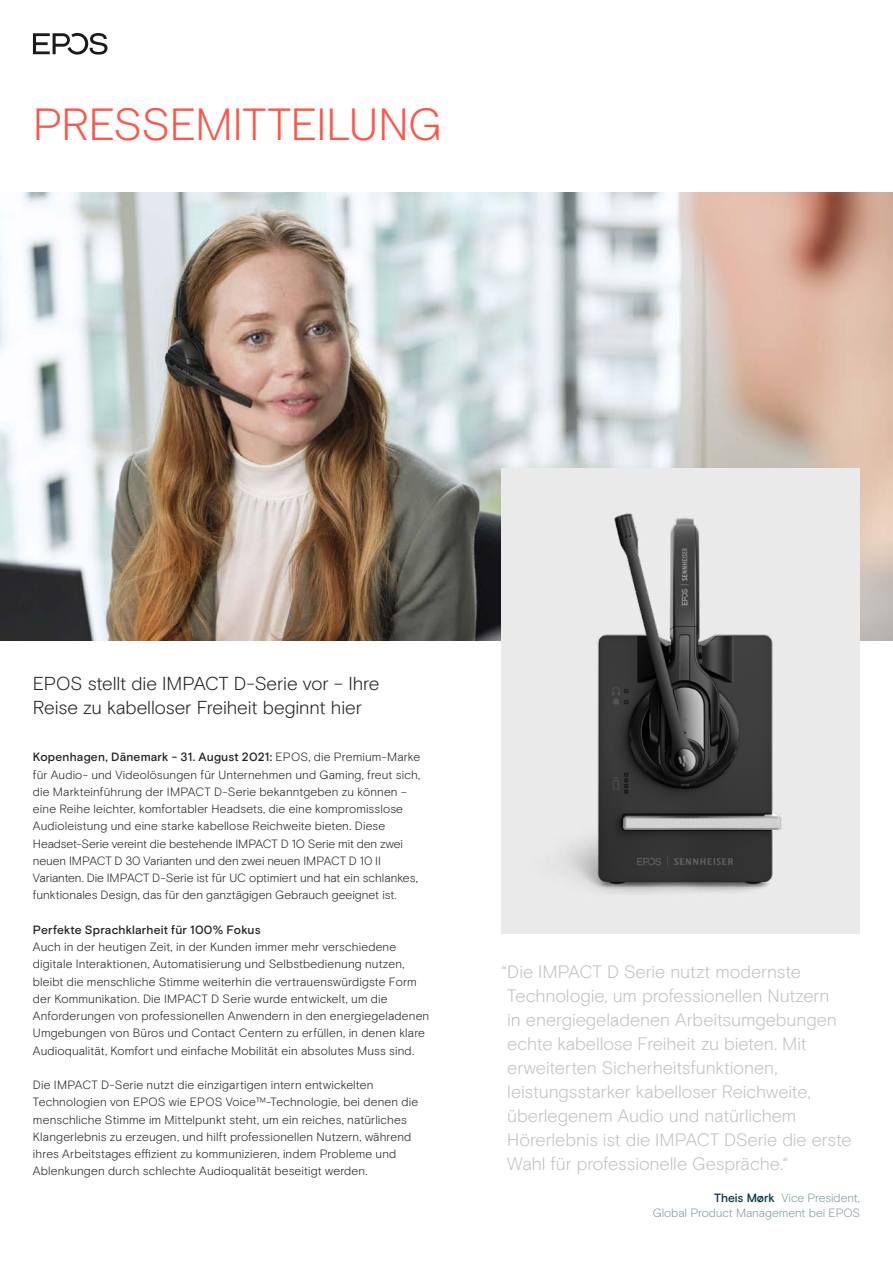
<style>
.page{position:relative;width:893px;height:1263px;background:#fff}
.page>*{position:absolute;margin:0;border:0;box-sizing:border-box;transform-origin:0 0}
.t1{font:300 45px "EPOS Basis";letter-spacing:-.015em;color:#ff5549}
.t2{font:300 18.75px/24px "EPOS Basis";letter-spacing:-.01em;color:#231f20}
.t3{font:300 18px/24px "EPOS Basis";letter-spacing:-.005em;color:#c1c1c1}
.t4{font:300 12px/17.2px "EPOS Basis";letter-spacing:.01em;color:#231f20}
.t5{font:300 12px/15px "EPOS Basis";letter-spacing:-.005em;color:#809a9e;text-align:right}
.t6{font:500 12px "EPOS Basis";letter-spacing:.015em;color:#231f20}
.s1{font-weight:500}
.s2{font-weight:500;color:#00353d}
</style>
<div class="page">
<img style="left:0;top:192px;width:893px;height:448px">
<img style="left:502px;top:468px;width:358px;height:466px">
<svg style="left:33px;top:33px;width:74px;height:22px"></svg>
<h1 class="t1" style="left:33px;top:98px;width:411px">PRESSEMITTEILUNG</h1>
<h2 class="t2" style="left:33px;top:671px;width:348px">EPOS stellt die IMPACT D-Serie vor – Ihre<br>Reise zu kabelloser Freiheit beginnt hier</h2>
<p class="t4" style="left:33px;top:749px;width:389px"><span class="s1">Kopenhagen, Dänemark - 31. August 2021:</span> EPOS, die Premium-Marke für Audio- und Videolösungen für Unternehmen und Gaming, freut sich, die Markteinführung der IMPACT D-Serie bekanntgeben zu können – eine Reihe leichter, komfortabler Headsets, die eine kompromisslose Audioleistung und eine starke kabellose Reichweite bieten. Diese Headset-Serie vereint die bestehende IMPACT D 1O Serie mit den zwei neuen IMPACT D 30 Varianten und den zwei neuen IMPACT D 10 II Varianten. Die IMPACT D-Serie ist für UC optimiert und hat ein schlankes, funktionales Design, das für den ganztägigen Gebrauch geeignet ist.</p>
<p class="t6" style="left:33px;top:922px;width:229px">Perfekte Sprachklarheit für 100% Fokus</p>
<p class="t4" style="left:33px;top:938px;width:398px">Auch in der heutigen Zeit, in der Kunden immer mehr verschiedene digitale Interaktionen, Automatisierung und Selbstbedienung nutzen, bleibt die menschliche Stimme weiterhin die vertrauenswürdigste Form der Kommunikation. Die IMPACT D Serie wurde entwickelt, um die Anforderungen von professionellen Anwendern in den energiegeladenen Umgebungen von Büros und Contact Centern zu erfüllen, in denen klare Audioqualität, Komfort und einfache Mobilität ein absolutes Muss sind.</p>
<p class="t4" style="left:33px;top:1076px;width:387px">Die IMPACT D-Serie nutzt die einzigartigen intern entwickelten Technologien von EPOS wie EPOS Voice™-Technologie, bei denen die menschliche Stimme im Mittelpunkt steht, um ein reiches, natürliches Klangerlebnis zu erzeugen, und hilft professionellen Nutzern, während ihres Arbeitstages effizient zu kommunizieren, indem Probleme und Ablenkungen durch schlechte Audioqualität beseitigt werden.</p>
<p class="t3" style="left:507px;top:960px;width:346px;text-indent:-6px">“Die IMPACT D Serie nutzt modernste Technologie, um professionellen Nutzern<br>in energiegeladenen Arbeitsumgebungen echte kabellose Freiheit zu bieten. Mit erweiterten Sicherheitsfunktionen, leistungsstarker kabelloser Reichweite, überlegenem Audio und natürlichem Hörerlebnis ist die IMPACT DSerie die erste Wahl für professionelle Gespräche.“</p>
<p class="t5" style="left:653px;top:1190px;width:209px"><span class="s2">Theis Mørk</span> Vice President,<br>Global Product Management bei EPOS</p>
</div>
